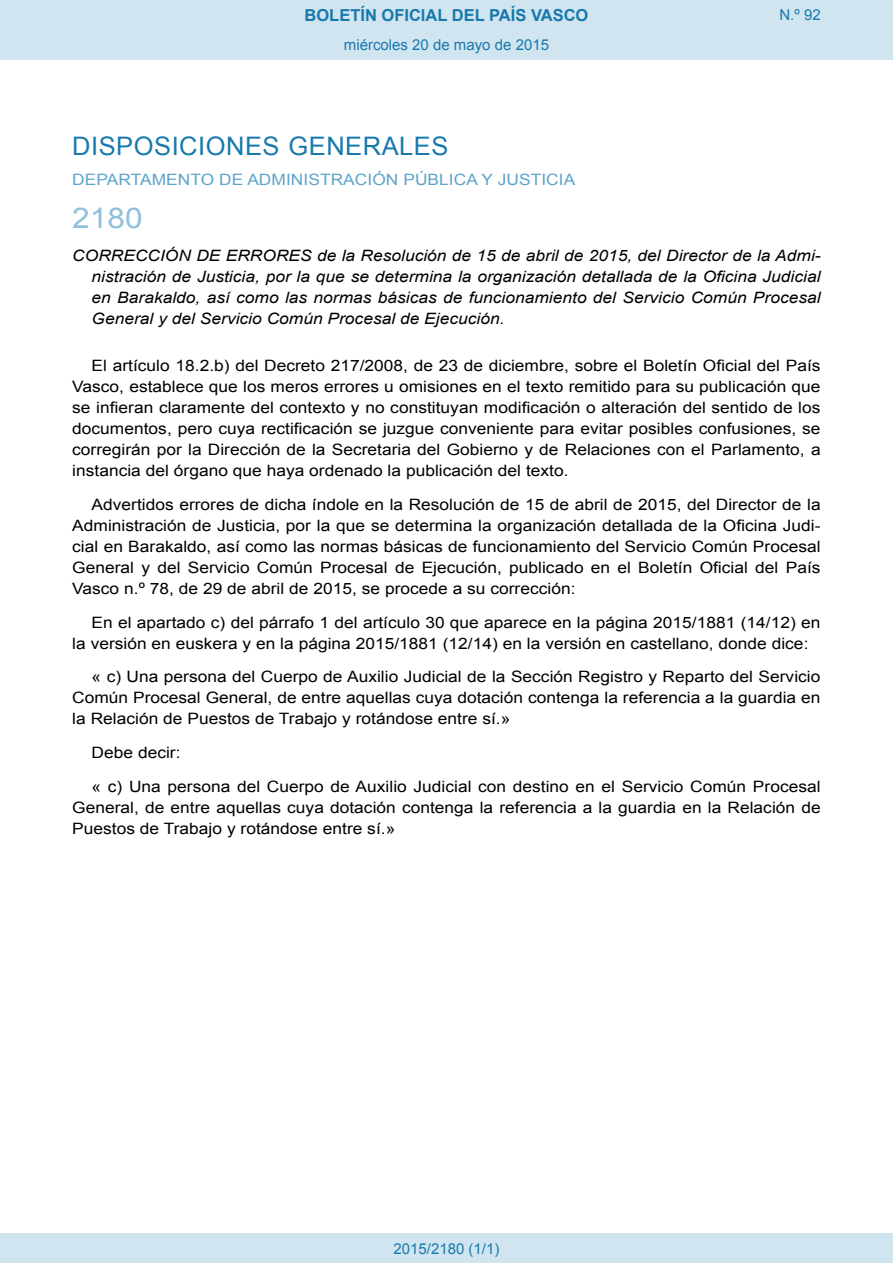
<style>
.page{position:relative;width:893px;height:1263px;background:#fff}
.page>*{position:absolute;margin:0;border:0;box-sizing:border-box;transform-origin:0 0}
.BOPVOrden{font:28.5px "Arial";color:#90c0db;scale:1.11 1}
.BOPVSeccion{font:25.5px "Arial";letter-spacing:.02em;color:#1879ad}
.t1{font:700 16.5px "Arial";color:#1879ad}
.BOPVDetalle{font:15.6px/21px "Arial";color:#000;text-align:justify;scale:1.11 1}
.BOPVTitulo{font:italic 15.6px/21px "Arial";color:#000;text-align:justify;scale:1.11 1}
.BOPVOrganismo{font:15.6px "Arial";letter-spacing:.005em;color:#5ea4ca;scale:1.11 1}
.Paginacion_Centro{font:15px "Arial";color:#1879ad}
</style>
<div class="page">
<div style="left:0;top:0;width:893px;height:60px;background:#d0e5f0"></div>
<div style="left:0;top:1233px;width:893px;height:30px;background:#d0e5f0"></div>
<p class="t1" style="left:305px;top:4px;width:285px">BOLETÍN OFICIAL DEL PAÍS VASCO</p>
<p class="Paginacion_Centro" style="left:344px;top:35px;width:207px">miércoles 20 de mayo de 2015</p>
<p class="Paginacion_Centro" style="left:779px;top:5px;width:43px">N.º 92</p>
<p class="BOPVSeccion" style="left:72px;top:129px;width:378px">DISPOSICIONES GENERALES</p>
<p class="BOPVOrganismo" style="left:72px;top:169px;width:455px">DEPARTAMENTO DE ADMINISTRACIÓN PÚBLICA Y JUSTICIA</p>
<p class="BOPVOrden" style="left:72px;top:199px;width:65px">2180</p>
<p class="BOPVTitulo" style="left:92px;top:246px;width:658px;text-indent:-19px">CORRECCIÓN DE ERRORES de la Resolución de 15 de abril de 2015, del Director de la Admi&shy;nistración de Justicia, por la que se determina la organización detallada de la Oficina Judicial en Barakaldo, así como las normas básicas de funcionamiento del Servicio Común Procesal General y del Servicio Común Procesal de Ejecución.</p>
<p class="BOPVDetalle" style="left:72px;top:355px;width:676px;text-indent:19px">El artículo 18.2.b) del Decreto 217/2008, de 23 de diciembre, sobre el Boletín Oficial del País Vasco, establece que los meros errores u omisiones en el texto remitido para su publicación que se infieran claramente del contexto y no constituyan modificación o alteración del sentido de los documentos, pero cuya rectificación se juzgue conveniente para evitar posibles confusiones, se corregirán por la Dirección de la Secretaria del Gobierno y de Relaciones con el Parlamento, a instancia del órgano que haya ordenado la publicación del texto.</p>
<p class="BOPVDetalle" style="left:72px;top:494px;width:676px;text-indent:19px">Advertidos errores de dicha índole en la Resolución de 15 de abril de 2015, del Director de la Administración de Justicia, por la que se determina la organización detallada de la Oficina Judi&shy;cial en Barakaldo, así como las normas básicas de funcionamiento del Servicio Común Procesal General y del Servicio Común Procesal de Ejecución, publicado en el Boletín Oficial del País Vasco n.º 78, de 29 de abril de 2015, se procede a su corrección:</p>
<p class="BOPVDetalle" style="left:72px;top:612px;width:675px;text-indent:19px">En el apartado c) del párrafo 1 del artículo 30 que aparece en la página 2015/1881 (14/12) en la versión en euskera y en la página 2015/1881 (12/14) en la versión en castellano, donde dice:</p>
<p class="BOPVDetalle" style="left:72px;top:666px;width:675px;text-indent:19px">« c) Una persona del Cuerpo de Auxilio Judicial de la Sección Registro y Reparto del Servicio Común Procesal General, de entre aquellas cuya dotación contenga la referencia a la guardia en la Relación de Puestos de Trabajo y rotándose entre sí.»</p>
<p class="BOPVDetalle" style="left:92px;top:742px;width:82px">Debe decir:</p>
<p class="BOPVDetalle" style="left:72px;top:776px;width:676px;text-indent:19px">« c) Una persona del Cuerpo de Auxilio Judicial con destino en el Servicio Común Procesal General, de entre aquellas cuya dotación contenga la referencia a la guardia en la Relación de Puestos de Trabajo y rotándose entre sí.»</p>
<p class="Paginacion_Centro" style="left:393px;top:1238px;width:107px">2015/2180 (1/1)</p>
</div>
